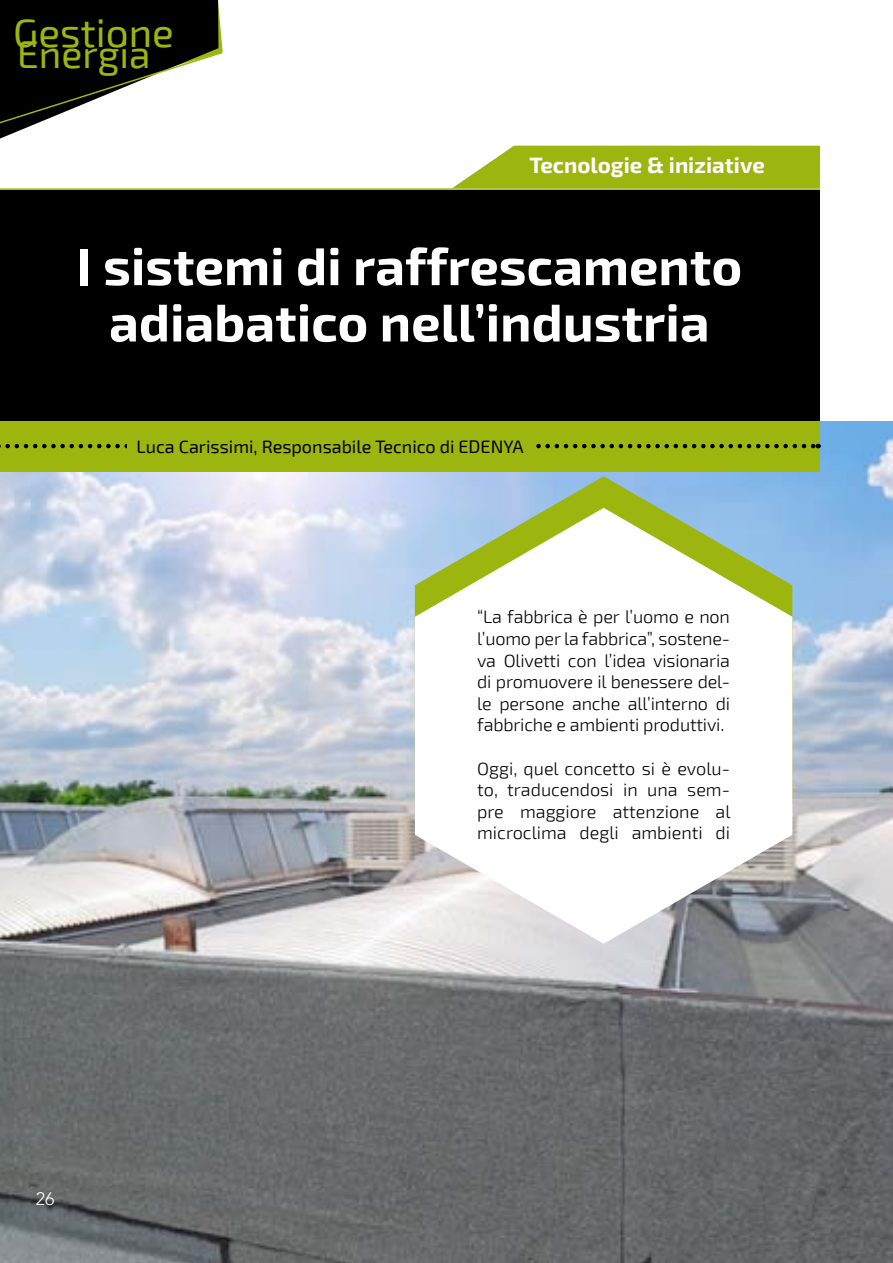
<style>
.page{position:relative;width:893px;height:1263px;background:#fff}
.page>*{position:absolute;margin:0;border:0;box-sizing:border-box;transform-origin:0 0}
.t1{font:700 52.5px/56.4px "Exo 2";color:#fff;text-align:center}
.t2{font:40.35px "Exo 2";color:#9cb60f}
.t3{font:38.85px "Exo 2";color:#9cb60f}
.t4{font:700 22.2px "Exo 2";color:#fff}
.t5{font:300 18px/21.6px "Exo 2";letter-spacing:-.01em;color:#000;text-align:justify}
.t6{font:18px "Exo 2";color:#000}
.t7{font:300 18px "Avenir LT Std";color:#fff}
</style>
<div class="page">
<svg style="left:0;top:0;width:223px;height:139px"></svg>
<img style="left:0;top:421px;width:893px;height:842px">
<svg style="left:415px;top:476px;width:377px;height:32px;background:#9abecb"></svg>
<svg style="left:415px;top:508px;width:377px;height:436px"></svg>
<div style="left:0;top:190px;width:820px;height:261px;background:#000"></div>
<svg style="left:452px;top:146px;width:368px;height:42px;background:#a4bc23"></svg>
<hr style="left:0;top:188px;width:820px;height:2px;background:#9cb60f">
<div style="left:0;top:421px;width:820px;height:50px;background:#9cb60f"></div>
<svg style="left:0;top:444px;width:819px;height:4px"></svg>
<div style="left:128px;top:435px;width:404px;height:28px;background:#9cb60f"></div>
<h2 class="t2" style="left:13px;top:6px;width:162px">Gestione</h2>
<h3 class="t3" style="left:17px;top:30px;width:135px">Energia</h3>
<p class="t4" style="left:529px;top:152px;width:237px">Tecnologie &amp; iniziative</p>
<h1 class="t1" style="left:76px;top:240px;width:667px">I sistemi di raffrescamento adiabatico nell’industria</h1>
<p class="t6" style="left:137px;top:435px;width:389px">Luca Carissimi, Responsabile Tecnico di EDENYA</p>
<p class="t7" style="left:36px;top:1188px;width:20px">26</p>
<p class="t5" style="left:477px;top:605px;width:254px">“La fabbrica è per l’uomo e non l’uomo per la fabbrica”, sostene&shy;va Olivetti con l’idea visionaria di promuovere il benessere del&shy;le persone anche all’interno di fabbriche e ambienti produttivi.</p>
<p class="t5" style="left:477px;top:757px;width:255px">Oggi, quel concetto si è evolu&shy;to, traducendosi in una sem&shy;pre maggiore attenzione al microclima degli ambienti di</p>
</div>
